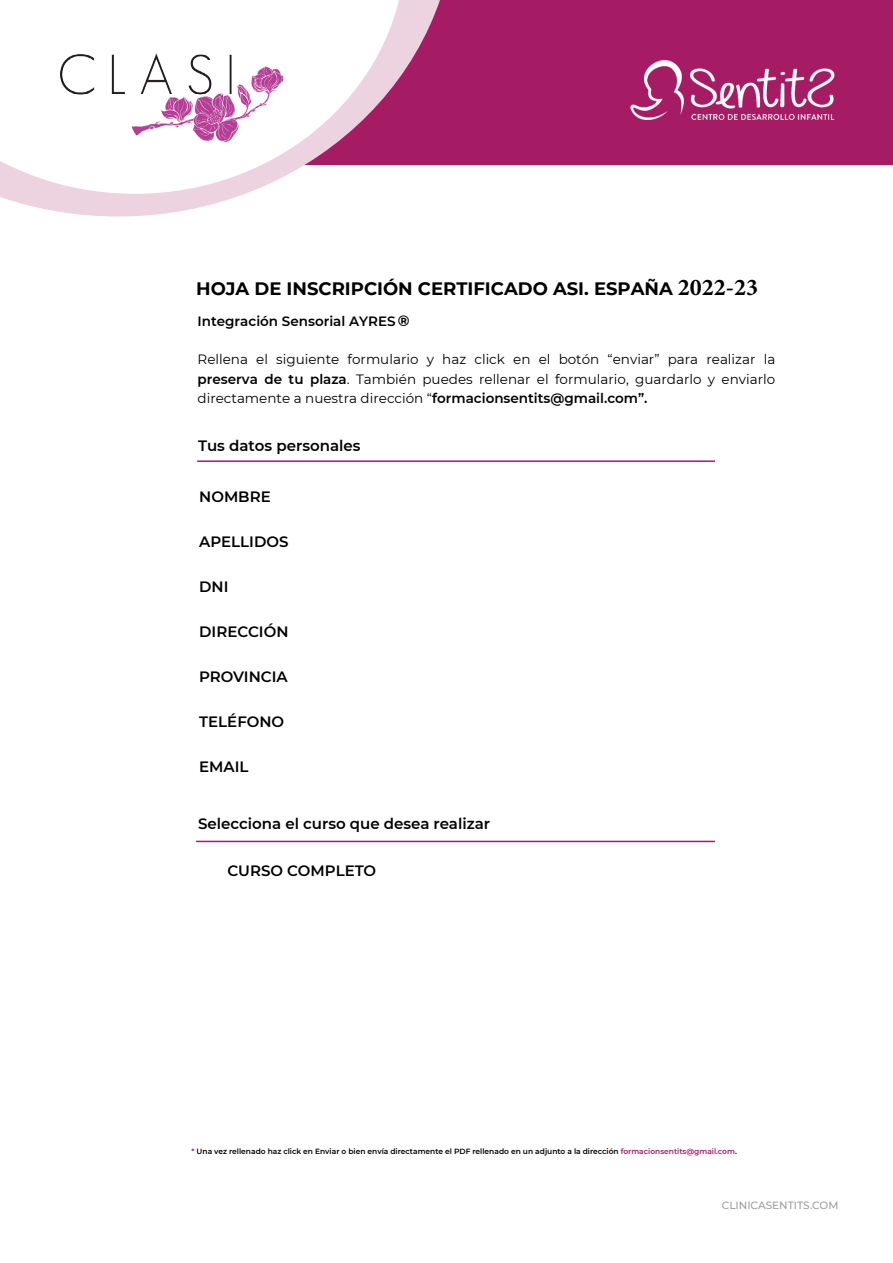
<style>
.page{position:relative;width:893px;height:1263px;background:#fff}
.page>*{position:absolute;margin:0;border:0;box-sizing:border-box;transform-origin:0 0}
.t1{font:700 18px "Montserrat";color:#000}
.t2{font:600 15px "Montserrat";color:#000}
.t3{font:13.5px/19.5px "Montserrat";color:#000;text-align:justify}
.t4{font:600 13.5px "Montserrat";color:#000}
.t5{font:500 10.5px "Montserrat";color:#9d9d9c}
.t6{font:600 7.5px "Montserrat";color:#000}
.s1{font-family:"Minion Pro";font-size:24px}
.s2{font-weight:700;font-size:15px}
.s3{font-weight:600}
.s4{color:#a61c64}
</style>
<div class="page">
<hr style="left:197px;top:460px;width:518px;height:2px;background:#a61c64">
<hr style="left:196px;top:841px;width:519px;height:1px;background:#a61c64">
<div style="left:0;top:0;width:893px;height:165px;background:#a61c64"></div>
<img style="left:630px;top:60px;width:205px;height:59px">
<svg style="left:36px;top:0;width:404px;height:216px"></svg>
<svg style="left:0;top:0;width:418px;height:207px"></svg>
<img style="left:61px;top:54px;width:221px;height:87px">
<h1 class="t1" style="left:196px;top:276px;width:563px">HOJA DE INSCRIPCIÓN CERTIFICADO ASI. ESPAÑA <span class="s1">2022-23</span></h1>
<p class="t4" style="left:198px;top:311px;width:214px">Integración Sensorial AYRES <span class="s2">®</span></p>
<p class="t3" style="left:198px;top:349px;width:579px">Rellena el siguiente formulario y haz click en el botón “enviar” para realizar la <span class="s3">preserva de tu plaza</span>. También puedes rellenar el formulario, guardarlo y enviarlo directamente a nuestra dirección “<span class="s3">formacionsentits@gmail.com”.</span></p>
<p class="t2" style="left:198px;top:435px;width:164px">Tus datos personales</p>
<p class="t2" style="left:199px;top:486px;width:73px">NOMBRE</p>
<p class="t2" style="left:199px;top:531px;width:91px">APELLIDOS</p>
<p class="t2" style="left:199px;top:576px;width:31px">DNI</p>
<p class="t2" style="left:199px;top:621px;width:91px">DIRECCIÓN</p>
<p class="t2" style="left:199px;top:666px;width:90px">PROVINCIA</p>
<p class="t2" style="left:199px;top:711px;width:86px">TELÉFONO</p>
<p class="t2" style="left:199px;top:756px;width:51px">EMAIL</p>
<p class="t2" style="left:198px;top:813px;width:293px">Selecciona el curso que desea realizar</p>
<p class="t2" style="left:227px;top:860px;width:150px">CURSO COMPLETO</p>
<p class="t6" style="left:191px;top:1146px;width:547px"><span class="s4">*</span> Una vez rellenado haz click en Enviar o bien envía directamente el PDF rellenado en un adjunto a la dirección <span class="s4">formacionsentits@gmail.com</span>.</p>
<p class="t5" style="left:722px;top:1198px;width:118px">CLINICASENTITS.COM</p>
</div>
